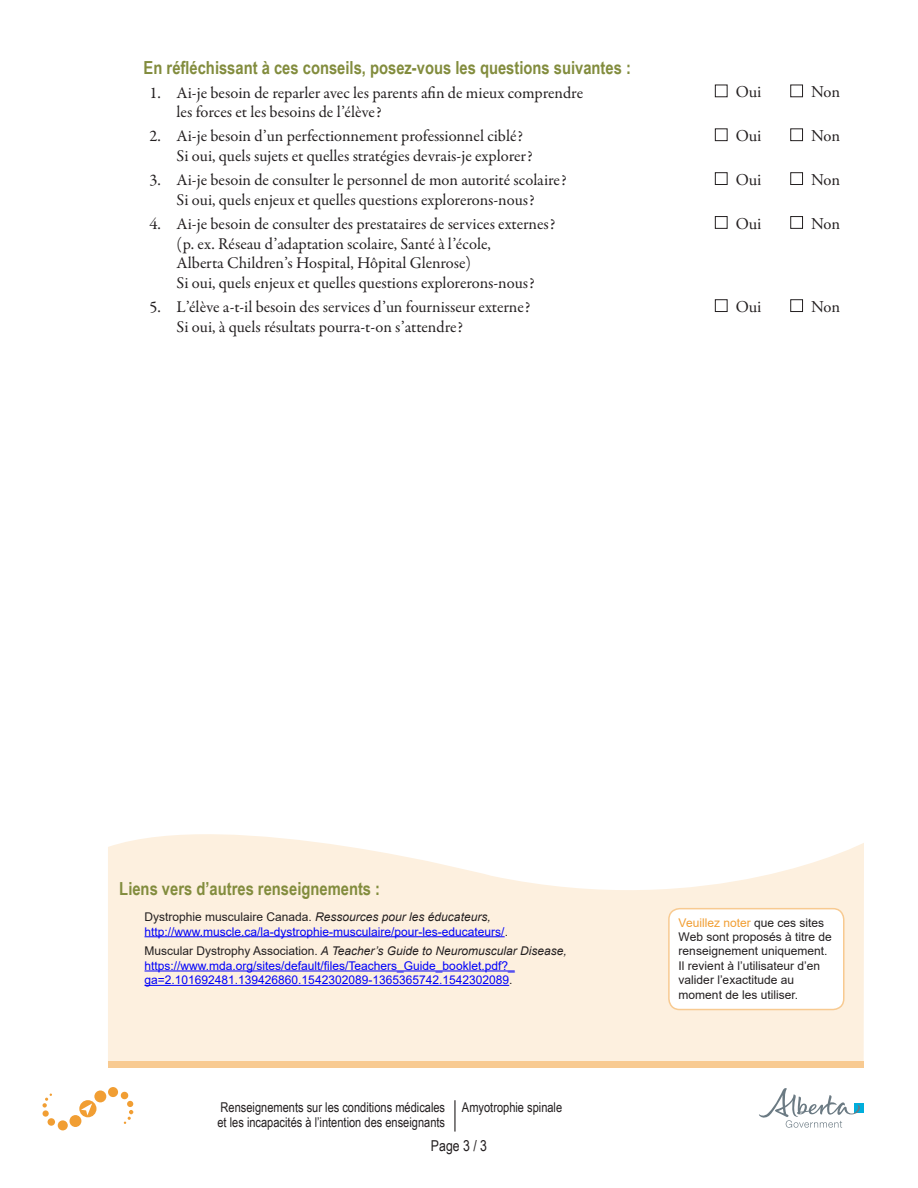
<style>
.page{position:relative;width:918px;height:1188px;background:#fff}
.page>*{position:absolute;margin:0;border:0;box-sizing:border-box;transform-origin:0 0}
.TitreVertPetit{font:700 18px "Arial Narrow";color:#828c3d}
.t1{font:16.5px/19.8px "Garamond Premr Pro";color:#231f20}
.t2{font:16.5px "Adobe Garamond Pro";letter-spacing:-.005em;color:#231f20}
.t3{font:15px "Arial Narrow";color:#231f20}
.t4{font:13.5px/15px "Arial Narrow";color:#231f20}
.t5{font:12px/14.4px "Arial";color:#0000fa}
.t6{font:12px/14.4px "Arial";color:#231f20}
.s1{color:#231f20}
.s2{font-style:italic;color:#231f20}
.s3{color:#f19e33}
</style>
<div class="page">
<div style="left:854px;top:1103px;width:10px;height:10px;background:#00aedc"></div>
<svg style="left:759px;top:1088px;width:101px;height:40px"></svg>
<svg style="left:108px;top:834px;width:756px;height:227px;background:#fcf1e3"></svg>
<hr style="left:145px;top:936px;width:360px;height:1px;background:#0000fa">
<hr style="left:145px;top:971px;width:370px;height:1px;background:#0000fa">
<hr style="left:145px;top:985px;width:364px;height:1px;background:#0000fa">
<div style="left:108px;top:1061px;width:756px;height:7px;background:#f8ca91"></div>
<div style="left:79px;top:1100px;width:17px;height:17px;background:#f19e33;border-radius:50%"></div>
<div style="left:70px;top:1115px;width:11px;height:12px;background:#f19e33;border-radius:50%"></div>
<div style="left:58px;top:1120px;width:10px;height:10px;background:#f19e33;border-radius:50%"></div>
<div style="left:48px;top:1118px;width:7px;height:8px;background:#f19e33;border-radius:50%"></div>
<div style="left:43px;top:1110px;width:6px;height:7px;background:#f19e33;border-radius:50%"></div>
<svg style="left:42px;top:1094px;width:10px;height:14px"></svg>
<div style="left:94px;top:1090px;width:12px;height:12px;background:#f19e33;border-radius:50%"></div>
<div style="left:108px;top:1087px;width:10px;height:10px;background:#f19e33;border-radius:50%"></div>
<div style="left:121px;top:1092px;width:7px;height:7px;background:#f19e33;border-radius:50%"></div>
<svg style="left:124px;top:1101px;width:9px;height:23px"></svg>
<svg style="left:81px;top:1103px;width:11px;height:12px"></svg>
<hr style="left:454px;top:1100px;width:2px;height:32px;background:#231f20">
<div style="left:715px;top:85px;width:13px;height:12px;border:1px solid #231f20"></div>
<div style="left:790px;top:85px;width:13px;height:12px;border:1px solid #231f20"></div>
<div style="left:715px;top:128px;width:13px;height:13px;border:1px solid #231f20"></div>
<div style="left:790px;top:128px;width:13px;height:13px;border:1px solid #231f20"></div>
<div style="left:715px;top:172px;width:13px;height:13px;border:1px solid #231f20"></div>
<div style="left:790px;top:172px;width:13px;height:13px;border:1px solid #231f20"></div>
<div style="left:715px;top:216px;width:13px;height:13px;border:1px solid #231f20"></div>
<div style="left:790px;top:216px;width:13px;height:13px;border:1px solid #231f20"></div>
<div style="left:715px;top:299px;width:13px;height:13px;border:1px solid #231f20"></div>
<div style="left:790px;top:299px;width:13px;height:13px;border:1px solid #231f20"></div>
<div style="left:669px;top:909px;width:175px;height:101px;background:#fff;border-radius:11px"></div>
<div style="left:668px;top:908px;width:177px;height:102px;border:2px solid #f8ca91;border-radius:11px"></div>
<p class="TitreVertPetit" style="left:144px;top:54px;width:489px">En réfléchissant à ces conseils, posez-vous les questions suivantes :</p>
<p class="t1" style="left:177px;top:83px;width:408px;text-indent:-27px">1. Ai-je besoin de reparler avec les parents afin de mieux comprendre les forces et les besoins de l’élève?</p>
<p class="t1" style="left:177px;top:127px;width:358px;text-indent:-27px">2. Ai-je besoin d’un perfectionnement professionnel ciblé?<br>Si oui, quels sujets et quelles stratégies devrais-je explorer?</p>
<p class="t1" style="left:150px;top:170px;width:418px;text-align:center">3. Ai-je besoin de consulter le personnel de mon autorité scolaire?<br>Si oui, quels enjeux et quelles questions explorerons-nous?</p>
<p class="t1" style="left:177px;top:214px;width:380px;text-indent:-27px">4. Ai-je besoin de consulter des prestataires de services externes? (p. ex. Réseau d’adaptation scolaire, Santé à l’école,<br>Alberta Children’s Hospital, Hôpital Glenrose)<br>Si oui, quels enjeux et quelles questions explorerons-nous?</p>
<p class="t1" style="left:177px;top:298px;width:355px;text-indent:-27px">5. L’élève a-t-il besoin des services d’un fournisseur externe?<br>Si oui, à quels résultats pourra-t-on s’attendre?</p>
<p class="t2" style="left:736px;top:82px;width:27px">Oui</p>
<p class="t2" style="left:811px;top:82px;width:31px">Non</p>
<p class="t2" style="left:736px;top:126px;width:27px">Oui</p>
<p class="t2" style="left:811px;top:126px;width:31px">Non</p>
<p class="t2" style="left:736px;top:170px;width:27px">Oui</p>
<p class="t2" style="left:811px;top:170px;width:31px">Non</p>
<p class="t2" style="left:736px;top:214px;width:27px">Oui</p>
<p class="t2" style="left:811px;top:214px;width:31px">Non</p>
<p class="t2" style="left:736px;top:297px;width:27px">Oui</p>
<p class="t2" style="left:811px;top:297px;width:31px">Non</p>
<p class="TitreVertPetit" style="left:119px;top:875px;width:262px">Liens vers d’autres renseignements :</p>
<p class="t5" style="left:145px;top:910px;width:365px"><span class="s1">Dystrophie musculaire Canada.</span> <span class="s2">Ressources pour les éducateurs, </span>http://www.muscle.ca/la-dystrophie-musculaire/pour-les-educateurs/<span class="s1">.</span></p>
<p class="t5" style="left:145px;top:944px;width:424px"><span class="s1">Muscular Dystrophy Association.</span> <span class="s2">A Teacher’s Guide to Neuromuscular Disease, </span>https://www.mda.org/sites/default/files/Teachers_Guide_booklet.pdf?_ ga=2.101692481.139426860.1542302089-1365365742.1542302089<span class="s1">.</span></p>
<p class="t4" style="left:217px;top:1099px;width:229px">Renseignements sur les conditions médicales et les incapacités à l’intention des enseignants</p>
<p class="t4" style="left:462px;top:1099px;width:102px">Amyotrophie spinale</p>
<p class="t3" style="left:431px;top:1135px;width:58px">Page 3 / 3</p>
<p class="t6" style="left:679px;top:915px;width:155px"><span class="s3">Veuillez noter</span> que ces sites<br>Web sont proposés à titre de renseignement uniquement.<br>Il revient à l’utilisateur d’en valider l’exactitude au moment de les utiliser.</p>
</div>
